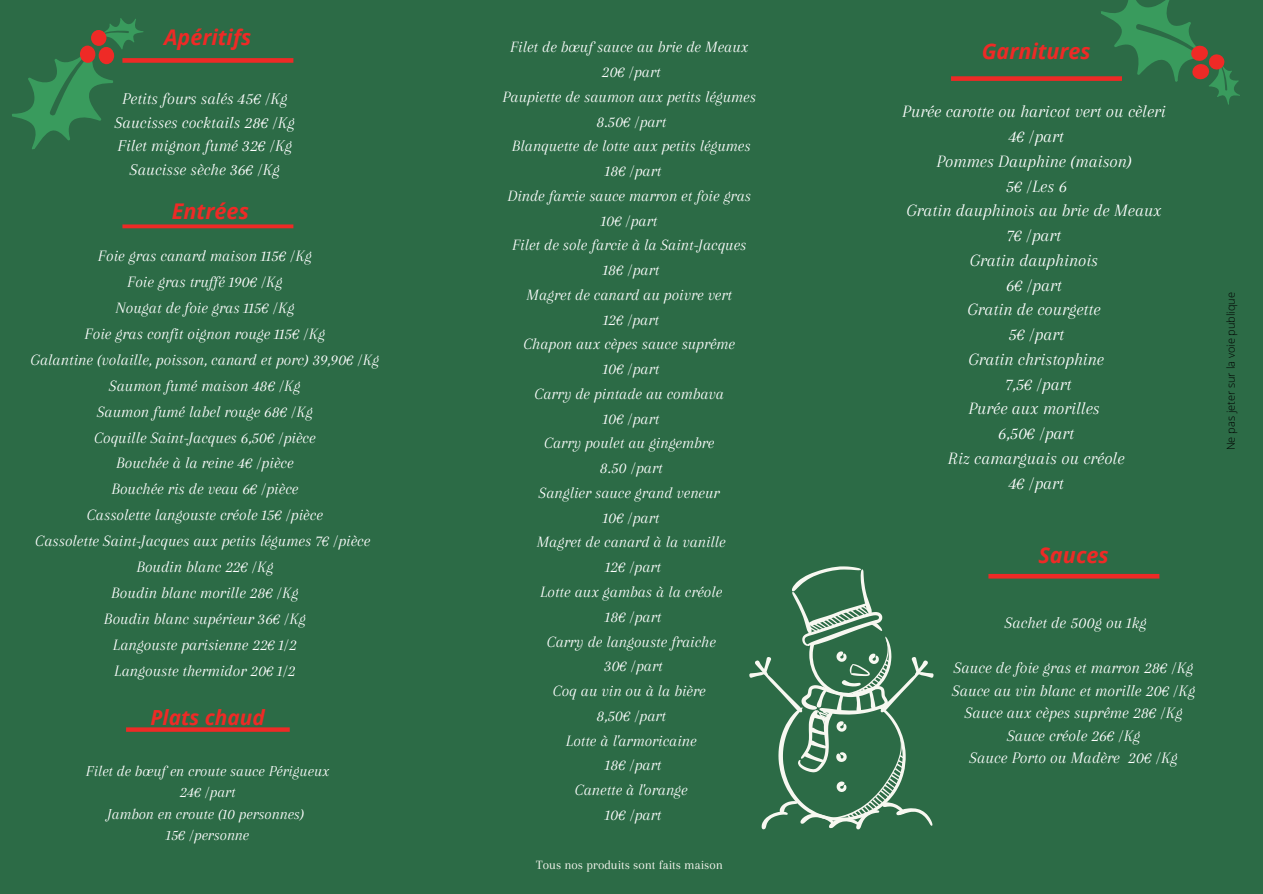
<style>
.page{position:relative;width:1263px;height:894px;background:#fff}
.page>*{position:absolute;margin:0;border:0;box-sizing:border-box;transform-origin:0 0}
.t1{font:italic 700 21.75px "Open Sans";color:#ee2a26}
.t2{font:italic 700 21.6px "Open Sans";color:#ee2a26}
.t3{font:italic 700 21.45px "Open Sans";color:#ee2a26}
.t4{font:italic 700 20.85px "Open Sans";color:#ee2a26}
.t5{font:italic 18px/24.8px "Arapey";color:#fff;text-align:center}
.t6{font:italic 17.1px/23.5px "Arapey";color:#fff;text-align:center}
.t7{font:italic 16.65px/22.5px "Arapey";color:#fff;text-align:center}
.t8{font:italic 16.5px/25.8px "Arapey";color:#fff;text-align:center}
.t9{font:italic 16.35px/24.8px "Arapey";color:#fff;text-align:center}
.t10{font:italic 15.75px/21.3px "Arapey";color:#fff;text-align:center}
.t11{font:13.05px "Arapey";color:#f8f8f1}
.t12{font:300 10.95px "Open Sans";color:#000}
</style>
<div class="page">
<div style="left:0;top:0;width:1263px;height:893px;background:#2c6b46"></div>
<svg style="left:12px;top:18px;width:132px;height:132px"></svg>
<div style="left:98px;top:47px;width:16px;height:17px;background:#ee2a26;border-radius:50%"></div>
<div style="left:91px;top:30px;width:16px;height:16px;background:#ee2a26;border-radius:50%"></div>
<div style="left:80px;top:45px;width:16px;height:18px;background:#ee2a26;border-radius:50%"></div>
<div style="left:122px;top:58px;width:171px;height:5px;background:#ee2a26"></div>
<svg style="left:122px;top:224px;width:171px;height:4px"></svg>
<svg style="left:1101px;top:0;width:139px;height:105px"></svg>
<div style="left:951px;top:76px;width:171px;height:5px;background:#ee2a26"></div>
<div style="left:988px;top:573px;width:171px;height:5px;background:#ee2a26"></div>
<svg style="left:749px;top:566px;width:185px;height:263px"></svg>
<svg style="left:126px;top:727px;width:164px;height:4px"></svg>
<h3 class="t3" style="left:164px;top:22px;width:89px">Apéritifs</h3>
<p class="t6" style="left:115px;top:87px;width:182px">Petits fours salés 45€ /Kg<br>Saucisses cocktails 28€ /Kg<br>Filet mignon fumé 32€ /Kg<br>Saucisse sèche 36€ /Kg</p>
<h2 class="t2" style="left:172px;top:196px;width:79px">Entrées</h2>
<p class="t8" style="left:31px;top:243px;width:350px">Foie gras canard maison 115€ /Kg<br>Foie gras truffé 190€ /Kg<br>Nougat de foie gras 115€ /Kg<br>Foie gras confit oignon rouge 115€ /Kg<br>Galantine (volaille, poisson, canard et porc) 39,90€ /Kg Saumon fumé maison 48€ /Kg<br>Saumon fumé label rouge 68€ /Kg<br>Coquille Saint-Jacques 6,50€ /pièce<br>Bouchée à la reine 4€ /pièce<br>Bouchée ris de veau 6€ /pièce<br>Cassolette langouste créole 15€ /pièce<br>Cassolette Saint-Jacques aux petits légumes 7€ /pièce Boudin blanc 22€ /Kg<br>Boudin blanc morille 28€ /Kg<br>Boudin blanc supérieur 36€ /Kg<br>Langouste parisienne 22€ 1/2<br>Langouste thermidor 20€ 1/2</p>
<p class="t4" style="left:151px;top:702px;width:116px">Plats chaud</p>
<p class="t10" style="left:86px;top:760px;width:245px">Filet de bœuf en croute sauce Périgueux<br>24€ /part<br>Jambon en croute (10 personnes)<br>15€ /personne</p>
<p class="t9" style="left:502px;top:35px;width:255px">Filet de bœuf sauce au brie de Meaux<br>20€ /part<br>Paupiette de saumon aux petits légumes<br>8.50€ /part<br>Blanquette de lotte aux petits légumes<br>18€ /part<br>Dinde farcie sauce marron et foie gras<br>10€ /part<br>Filet de sole farcie à la Saint-Jacques<br>18€ /part<br>Magret de canard au poivre vert<br>12€ /part<br>Chapon aux cèpes sauce suprême<br>10€ /part<br>Carry de pintade au combava<br>10€ /part<br>Carry poulet au gingembre<br>8.50 /part<br>Sanglier sauce grand veneur<br>10€ /part<br>Magret de canard à la vanille<br>12€ /part<br>Lotte aux gambas à la créole<br>18€ /part<br>Carry de langouste fraiche<br>30€ /part<br>Coq au vin ou à la bière<br>8,50€ /part<br>Lotte à l'armoricaine<br>18€ /part<br>Canette à l'orange<br>10€ /part</p>
<p class="t11" style="left:536px;top:857px;width:188px">Tous nos produits sont faits maison</p>
<h3 class="t3" style="left:982px;top:36px;width:111px">Garnitures</h3>
<p class="t5" style="left:902px;top:99px;width:265px">Purée carotte ou haricot vert ou cèleri<br>4€ /part<br>Pommes Dauphine (maison)<br>5€ /Les 6<br>Gratin dauphinois au brie de Meaux<br>7€ /part<br>Gratin dauphinois<br>6€ /part<br>Gratin de courgette<br>5€ /part<br>Gratin christophine<br>7,5€ /part<br>Purée aux morilles<br>6,50€ /part<br>Riz camarguais ou créole<br>4€ /part</p>
<h1 class="t1" style="left:1038px;top:539px;width:72px">Sauces</h1>
<p class="t7" style="left:1005px;top:611px;width:143px">Sachet de 500g ou 1kg</p>
<p class="t7" style="left:952px;top:656px;width:245px">Sauce de foie gras et marron 28€ /Kg<br>Sauce au vin blanc et morille 20€ /Kg<br>Sauce aux cèpes suprême 28€ /Kg<br>Sauce créole 26€ /Kg<br>Sauce Porto ou Madère 20€ /Kg</p>
<p class="t12" style="left:1223px;top:450px;width:160px;rotate:-90deg">Ne pas jeter sur la voie publique</p>
</div>
